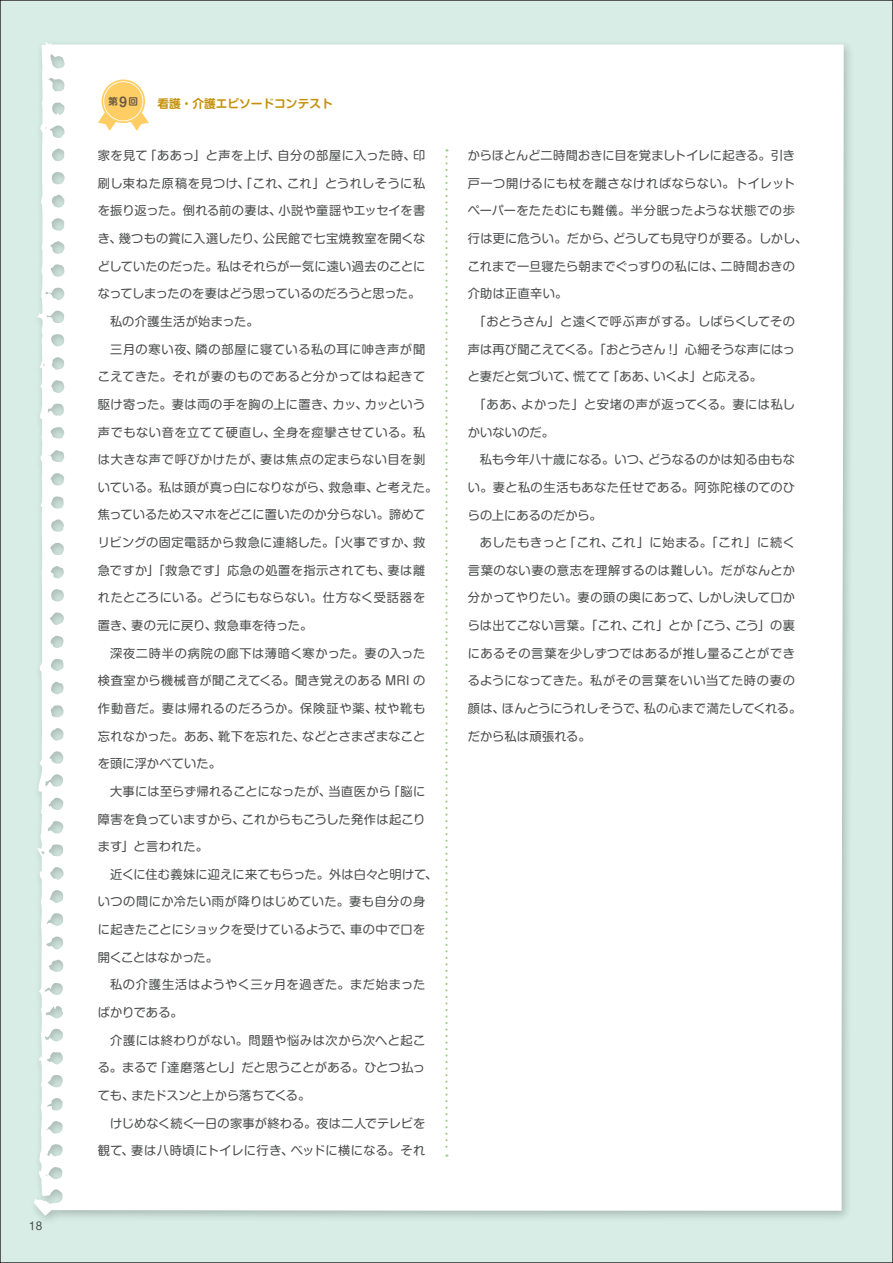
<style>
.page{position:relative;width:893px;height:1263px;background:#d7ede6}
.page>*{position:absolute;margin:0;border:0;box-sizing:border-box;transform-origin:0 0}
.t1{font:12.15px "Shin M Go Pr 6";letter-spacing:.02em;color:#4b4c4d}
.t2{font:12.15px "Shin M Go Pr 6";color:#4b4c4d}
.t3{font:12.15px "Shin M Go Pr 6";letter-spacing:.04em;color:#4b4c4d}
.t4{font:12.15px "Shin M Go Pr 6";letter-spacing:.045em;color:#4b4c4d}
.t5{font:12.15px "Shin M Go Pr 6";letter-spacing:.05em;color:#4b4c4d}
.t6{font:12.15px "Shin M Go Pr 6";letter-spacing:-.025em;color:#4b4c4d}
.t7{font:12.15px "Shin M Go Pr 6";letter-spacing:-.005em;color:#4b4c4d}
.t8{font:12.15px "Shin M Go Pr 6";letter-spacing:.055em;color:#4b4c4d}
.t9{font:12.15px "Shin M Go Pr 6";letter-spacing:-.01em;color:#4b4c4d}
.t10{font:12.15px "Shin M Go Pr 6";letter-spacing:-.015em;color:#4b4c4d}
.t11{font:700 11.7px "Shin M Go Pr 6 De";color:#c5910a}
.t12{font:10.65px "Shin M Go Pr 6";color:#4b4c4d}
.t13{font:700 9.6px "Shin M Go Pr 6 De";color:#6b5841}
.s1{font-size:12.75px}
</style>
<div class="page">
<div style="left:29px;top:37px;width:826px;height:1189px;background:#231f20;opacity:.25"></div>
<div style="left:34px;top:41px;width:810px;height:1175px;background:#fff"></div>
<svg style="left:445px;top:157px;width:3px;height:1000px;background:#edf6e6"></svg>
<div style="left:102px;top:80px;width:43px;height:43px;background:#fecd64;border-radius:50%"></div>
<svg style="left:98px;top:81px;width:51px;height:50px"></svg>
<p class="t12" style="left:29px;top:1217px;width:14px">18</p>
<p class="t13" style="left:109px;top:94px;width:31px">第<span class="s1">9</span>回</p>
<p class="t11" style="left:157px;top:94px;width:177px">看護・介護エピソードコンテスト</p>
<p class="t3" style="left:98px;top:146px;width:329px">家を見て「ああっ」と声を上げ、自分の部屋に入った時、印</p>
<p class="t3" style="left:98px;top:173px;width:329px">刷し束ねた原稿を見つけ、「これ、これ」とうれしそうに私</p>
<p class="t1" style="left:98px;top:201px;width:329px">を振り返った。倒れる前の妻は、小説や童謡やエッセイを書</p>
<p class="t1" style="left:98px;top:229px;width:329px">き、幾つもの賞に入選したり、公民館で七宝焼教室を開くな</p>
<p class="t2" style="left:98px;top:256px;width:329px">どしていたのだった。私はそれらが一気に遠い過去のことに</p>
<p class="t6" style="left:98px;top:284px;width:324px">なってしまったのを妻はどう思っているのだろうと思った。</p>
<p class="t1" style="left:110px;top:312px;width:150px">私の介護生活が始まった。</p>
<p class="t4" style="left:110px;top:339px;width:317px">三月の寒い夜、隣の部屋に寝ている私の耳に呻き声が聞</p>
<p class="t3" style="left:98px;top:367px;width:329px">こえてきた。それが妻のものであると分かってはね起きて</p>
<p class="t1" style="left:98px;top:394px;width:329px">駆け寄った。妻は両の手を胸の上に置き、カッ、カッという</p>
<p class="t5" style="left:98px;top:422px;width:329px">声でもない音を立てて硬直し、全身を痙攣させている。私</p>
<p class="t4" style="left:98px;top:450px;width:329px">は大きな声で呼びかけたが、妻は焦点の定まらない目を剝</p>
<p class="t1" style="left:98px;top:477px;width:341px">いている。私は頭が真っ白になりながら、救急車、と考えた。</p>
<p class="t2" style="left:98px;top:505px;width:329px">焦っているためスマホをどこに置いたのか分らない。諦めて</p>
<p class="t1" style="left:98px;top:533px;width:329px">リビングの固定電話から救急に連絡した。「火事ですか、救</p>
<p class="t1" style="left:98px;top:560px;width:329px">急ですか」「救急です」応急の処置を指示されても、妻は離</p>
<p class="t1" style="left:98px;top:588px;width:329px">れたところにいる。どうにもならない。仕方なく受話器を</p>
<p class="t1" style="left:98px;top:616px;width:216px">置き、妻の元に戻り、救急車を待った。</p>
<p class="t4" style="left:110px;top:643px;width:317px">深夜二時半の病院の廊下は薄暗く寒かった。妻の入った</p>
<p class="t1" style="left:98px;top:671px;width:329px">検査室から機械音が聞こえてくる。聞き覚えのある MRI の</p>
<p class="t8" style="left:98px;top:698px;width:329px">作動音だ。妻は帰れるのだろうか。保険証や薬、杖や靴も</p>
<p class="t1" style="left:98px;top:726px;width:329px">忘れなかった。ああ、靴下を忘れた、などとさまざまなこと</p>
<p class="t1" style="left:98px;top:754px;width:125px">を頭に浮かべていた。</p>
<p class="t1" style="left:110px;top:781px;width:317px">大事には至らず帰れることになったが、当直医から「脳に</p>
<p class="t1" style="left:98px;top:809px;width:329px">障害を負っていますから、これからもこうした発作は起こり</p>
<p class="t1" style="left:98px;top:837px;width:112px">ます」と言われた。</p>
<p class="t2" style="left:110px;top:864px;width:329px">近くに住む義妹に迎えに来てもらった。外は白々と明けて、</p>
<p class="t1" style="left:98px;top:892px;width:329px">いつの間にか冷たい雨が降りはじめていた。妻も自分の身</p>
<p class="t1" style="left:98px;top:920px;width:329px">に起きたことにショックを受けているようで、車の中で口を</p>
<p class="t10" style="left:98px;top:947px;width:122px">開くことはなかった。</p>
<p class="t3" style="left:110px;top:975px;width:317px">私の介護生活はようやく三ヶ月を過ぎた。まだ始まった</p>
<p class="t1" style="left:98px;top:1003px;width:86px">ばかりである。</p>
<p class="t1" style="left:110px;top:1030px;width:317px">介護には終わりがない。問題や悩みは次から次へと起こ</p>
<p class="t1" style="left:98px;top:1058px;width:329px">る。まるで「達磨落とし」だと思うことがある。ひとつ払っ</p>
<p class="t9" style="left:98px;top:1085px;width:214px">ても、またドスンと上から落ちてくる。</p>
<p class="t1" style="left:110px;top:1113px;width:317px">けじめなく続く一日の家事が終わる。夜は二人でテレビを</p>
<p class="t1" style="left:98px;top:1141px;width:329px">観て、妻は八時頃にトイレに行き、ベッドに横になる。それ</p>
<p class="t7" style="left:468px;top:146px;width:329px">からほとんど二時間おきに目を覚ましトイレに起きる。引き</p>
<p class="t5" style="left:468px;top:173px;width:329px">戸一つ開けるにも杖を離さなければならない。トイレット</p>
<p class="t1" style="left:468px;top:201px;width:329px">ペーパーをたたむにも難儀。半分眠ったような状態での歩</p>
<p class="t2" style="left:468px;top:229px;width:341px">行は更に危うい。だから、どうしても見守りが要る。しかし、</p>
<p class="t1" style="left:468px;top:256px;width:329px">これまで一旦寝たら朝までぐっすりの私には、二時間おきの</p>
<p class="t1" style="left:468px;top:284px;width:101px">介助は正直辛い。</p>
<p class="t1" style="left:474px;top:312px;width:323px">「おとうさん」と遠くで呼ぶ声がする。しばらくしてその</p>
<p class="t2" style="left:468px;top:339px;width:329px">声は再び聞こえてくる。「おとうさん !」心細そうな声にはっ</p>
<p class="t1" style="left:468px;top:367px;width:296px">と妻だと気づいて、慌てて「ああ、いくよ」と応える。</p>
<p class="t3" style="left:474px;top:395px;width:323px">「ああ、よかった」と安堵の声が返ってくる。妻には私し</p>
<p class="t1" style="left:468px;top:422px;width:88px">かいないのだ。</p>
<p class="t1" style="left:480px;top:450px;width:317px">私も今年八十歳になる。いつ、どうなるのかは知る由もな</p>
<p class="t1" style="left:468px;top:477px;width:329px">い。妻と私の生活もあなた任せである。阿弥陀様のてのひ</p>
<p class="t1" style="left:468px;top:505px;width:136px">らの上にあるのだから。</p>
<p class="t1" style="left:480px;top:533px;width:317px">あしたもきっと「これ、これ」に始まる。「これ」に続く</p>
<p class="t1" style="left:468px;top:560px;width:329px">言葉のない妻の意志を理解するのは難しい。だがなんとか</p>
<p class="t1" style="left:468px;top:588px;width:329px">分かってやりたい。妻の頭の奥にあって、しかし決して口か</p>
<p class="t1" style="left:468px;top:616px;width:329px">らは出てこない言葉。「これ、これ」とか「こう、こう」の裏</p>
<p class="t1" style="left:468px;top:643px;width:329px">にあるその言葉を少しずつではあるが推し量ることができ</p>
<p class="t4" style="left:468px;top:671px;width:329px">るようになってきた。私がその言葉をいい当てた時の妻の</p>
<p class="t1" style="left:468px;top:699px;width:335px">顔は、ほんとうにうれしそうで、私の心まで満たしてくれる。</p>
<p class="t1" style="left:468px;top:726px;width:124px">だから私は頑張れる。</p>
</div>
